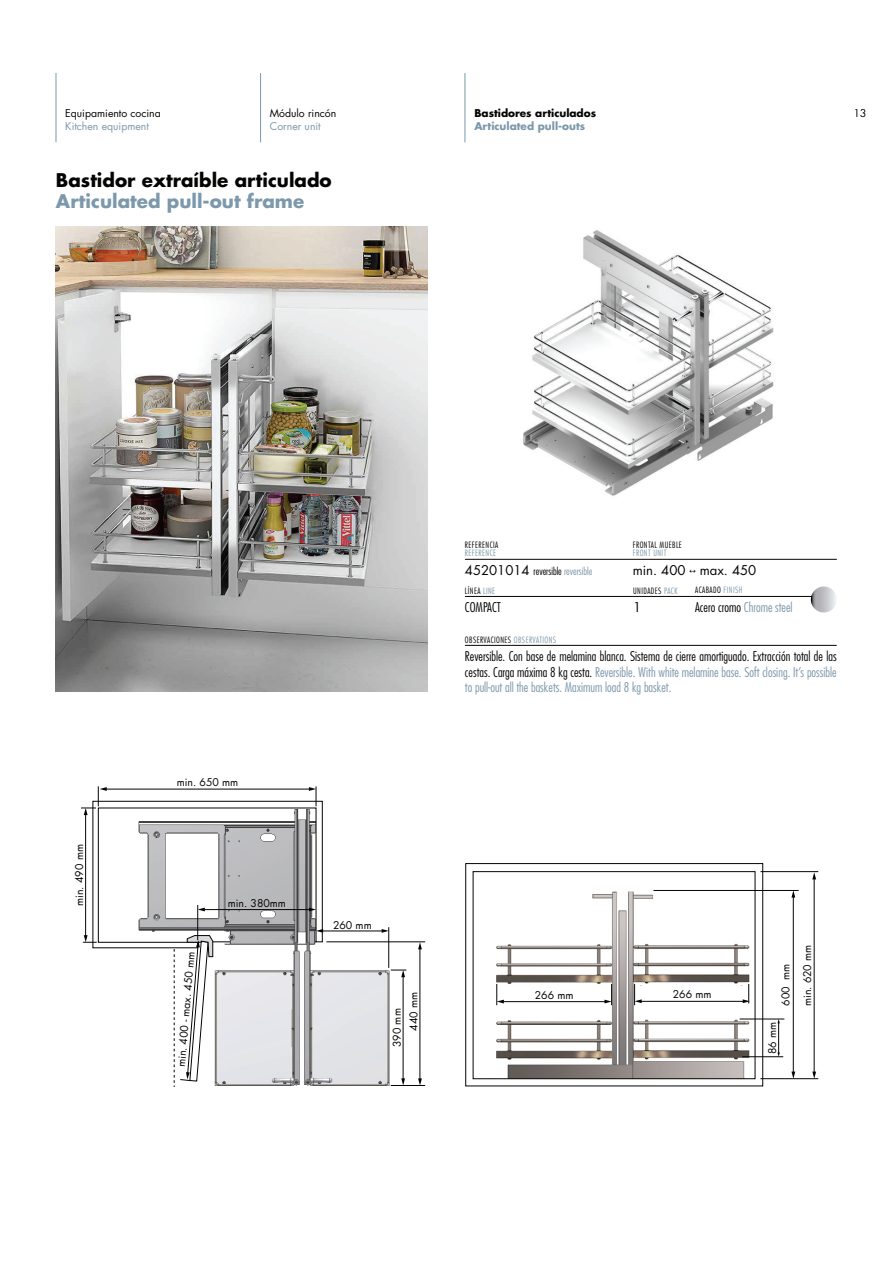
<style>
.page{position:relative;width:893px;height:1263px;background:#fff}
.page>*{position:absolute;margin:0;border:0;box-sizing:border-box;transform-origin:0 0}
.t1{font:700 18.3px "Futura Std";color:#040503}
.t2{font:700 18.3px "Futura Std";color:#7c98ab}
.t3{font:300 condensed 13.05px/15.8px "Futura Std";color:#040503;text-align:justify}
.t4{font:300 condensed 13.05px "Futura Std";color:#7c98ab}
.t5{font:13.05px "Futura Std";color:#040503}
.t6{font:10.5px/16.8px "Futura";color:#040503}
.t7{font:10.5px "Futura Std";color:#040503}
.t8{font:300 condensed 10.5px "Futura Std";color:#040503}
.t9{font:10.5px "Futura Std";color:#7c98ab}
.t10{font:700 10.5px "Futura Std";color:#040503}
.t11{font:700 10.5px "Futura Std";color:#7c98ab}
.t12{font:300 10.5px "Futura Std";color:#040503}
.t13{font:300 condensed 8.55px "Futura Std";letter-spacing:.05em;color:#040503}
.t14{font:300 condensed 8.55px "Futura Std";letter-spacing:.05em;color:#7c98ab}
.s1{font-weight:400;font-stretch:normal;font-size:13.05px}
.s2{color:#7c98ab}
.s3{font-family:"Letter Gothic Std";font-size:10.5px}
.s4{color:#040503}
</style>
<div class="page">
<img style="left:56px;top:227px;width:372px;height:465px">
<img style="left:523px;top:230px;width:251px;height:266px">
<img style="left:323px;top:927px;width:84px;height:159px">
<hr style="left:391px;top:1085px;width:34px;height:1px;background:#040503">
<hr style="left:326px;top:942px;width:99px;height:1px;background:#040503">
<hr style="left:403px;top:976px;width:1px;height:104px;background:#040503">
<svg style="left:401px;top:1078px;width:4px;height:7px"></svg>
<hr style="left:420px;top:948px;width:1px;height:132px;background:#040503">
<svg style="left:418px;top:942px;width:4px;height:7px"></svg>
<svg style="left:418px;top:1078px;width:4px;height:7px"></svg>
<hr style="left:388px;top:927px;width:1px;height:41px;background:#040503">
<hr style="left:322px;top:931px;width:61px;height:1px;background:#040503">
<svg style="left:382px;top:929px;width:7px;height:4px"></svg>
<svg style="left:391px;top:970px;width:15px;height:7px"></svg>
<svg style="left:81px;top:786px;width:242px;height:301px"></svg>
<hr style="left:653px;top:890px;width:146px;height:1px;background:#040503">
<hr style="left:760px;top:1078px;width:58px;height:1px;background:#040503">
<hr style="left:793px;top:896px;width:1px;height:177px;background:#040503">
<svg style="left:791px;top:891px;width:4px;height:7px"></svg>
<svg style="left:791px;top:1072px;width:4px;height:7px"></svg>
<hr style="left:760px;top:871px;width:58px;height:1px;background:#040503">
<hr style="left:814px;top:878px;width:1px;height:195px;background:#040503">
<svg style="left:812px;top:872px;width:4px;height:7px"></svg>
<svg style="left:812px;top:1072px;width:4px;height:7px"></svg>
<hr style="left:740px;top:1019px;width:44px;height:1px;background:#040503">
<hr style="left:742px;top:1056px;width:41px;height:1px;background:#040503">
<hr style="left:778px;top:1023px;width:1px;height:30px;background:#040503">
<svg style="left:777px;top:1052px;width:3px;height:5px"></svg>
<svg style="left:465px;top:863px;width:298px;height:224px"></svg>
<hr style="left:465px;top:559px;width:372px;height:1px;background:#040503">
<hr style="left:465px;top:645px;width:372px;height:1px;background:#040503">
<hr style="left:465px;top:596px;width:361px;height:1px;background:#040503">
<svg style="left:811px;top:586px;width:26px;height:27px"></svg>
<hr style="left:56px;top:74px;width:1px;height:68px;background:#7c98ab">
<hr style="left:260px;top:74px;width:1px;height:68px;background:#7c98ab">
<hr style="left:465px;top:74px;width:1px;height:68px;background:#7c98ab">
<p class="t7" style="left:65px;top:107px;width:97px">Equipamiento cocina</p>
<p class="t9" style="left:65px;top:120px;width:85px">Kitchen equipment</p>
<p class="t7" style="left:270px;top:107px;width:68px">Módulo rincón</p>
<p class="t9" style="left:270px;top:120px;width:52px">Corner unit</p>
<h1 class="t1" style="left:56px;top:170px;width:277px">Bastidor extraíble articulado</h1>
<h1 class="t2" style="left:56px;top:191px;width:250px">Articulated pull-out frame</h1>
<p class="t10" style="left:474px;top:107px;width:123px">Bastidores articulados</p>
<p class="t11" style="left:474px;top:120px;width:112px">Articulated pull-outs</p>
<p class="t12" style="left:853px;top:107px;width:15px">13</p>
<p class="t6" style="left:72px;top:906px;width:63px;rotate:-90deg">min. 490 mm</p>
<p class="t6" style="left:177px;top:775px;width:63px">min. 650 mm</p>
<p class="t6" style="left:173px;top:1066px;width:117px;rotate:-85deg">min. 400 - max. 450 mm</p>
<p class="t6" style="left:228px;top:896px;width:60px">min. 380mm</p>
<p class="t13" style="left:465px;top:541px;width:35px">REFERENCIA</p>
<p class="t14" style="left:465px;top:549px;width:33px">REFERENCE</p>
<p class="t8" style="left:465px;top:566px;width:129px"><span class="s1">45201014</span> reversible <span class="s2">reversible</span></p>
<p class="t13" style="left:633px;top:541px;width:51px">FRONTAL MUEBLE</p>
<p class="t14" style="left:633px;top:549px;width:35px">FRONT UNIT</p>
<p class="t5" style="left:633px;top:563px;width:125px">min. 400 <span class="s3">↔</span> max. 450</p>
<p class="t13" style="left:465px;top:586px;width:32px">LÍNEA <span class="s2">LINE</span></p>
<p class="t13" style="left:633px;top:587px;width:46px">UNIDADES <span class="s2">PACK</span></p>
<p class="t13" style="left:695px;top:586px;width:49px">ACABADO <span class="s2">FINISH</span></p>
<p class="t3" style="left:465px;top:600px;width:37px">COMPACT</p>
<p class="t5" style="left:633px;top:600px;width:10px">1</p>
<p class="t4" style="left:695px;top:601px;width:99px"><span class="s4">Acero cromo</span> Chrome steel</p>
<p class="t13" style="left:465px;top:635px;width:93px">OBSERVACIONES <span class="s2">OBSERVATIONS</span></p>
<p class="t3" style="left:465px;top:649px;width:373px">Reversible. Con base de melamina blanca. Sistema de cierre amortiguado. Extracción total de las cestas. Carga máxima 8 kg cesta. <span class="s2">Reversible. With white melamine base. Soft closing. It’s possible to pull-out all the baskets. Maximum load 8 kg basket.</span></p>
<p class="t6" style="left:333px;top:918px;width:40px">260 mm</p>
<p class="t6" style="left:389px;top:1031px;width:40px;text-indent:-17px;rotate:-90deg">390 mm<br>440 mm</p>
<p class="t6" style="left:535px;top:988px;width:40px">266 mm</p>
<p class="t6" style="left:673px;top:987px;width:40px">266 mm</p>
<p class="t6" style="left:775px;top:1006px;width:63px;line-height:21.9px;rotate:-90deg">600 mm min. 620 mm</p>
<p class="t6" style="left:765px;top:1054px;width:34px;rotate:-90deg">86 mm</p>
</div>
